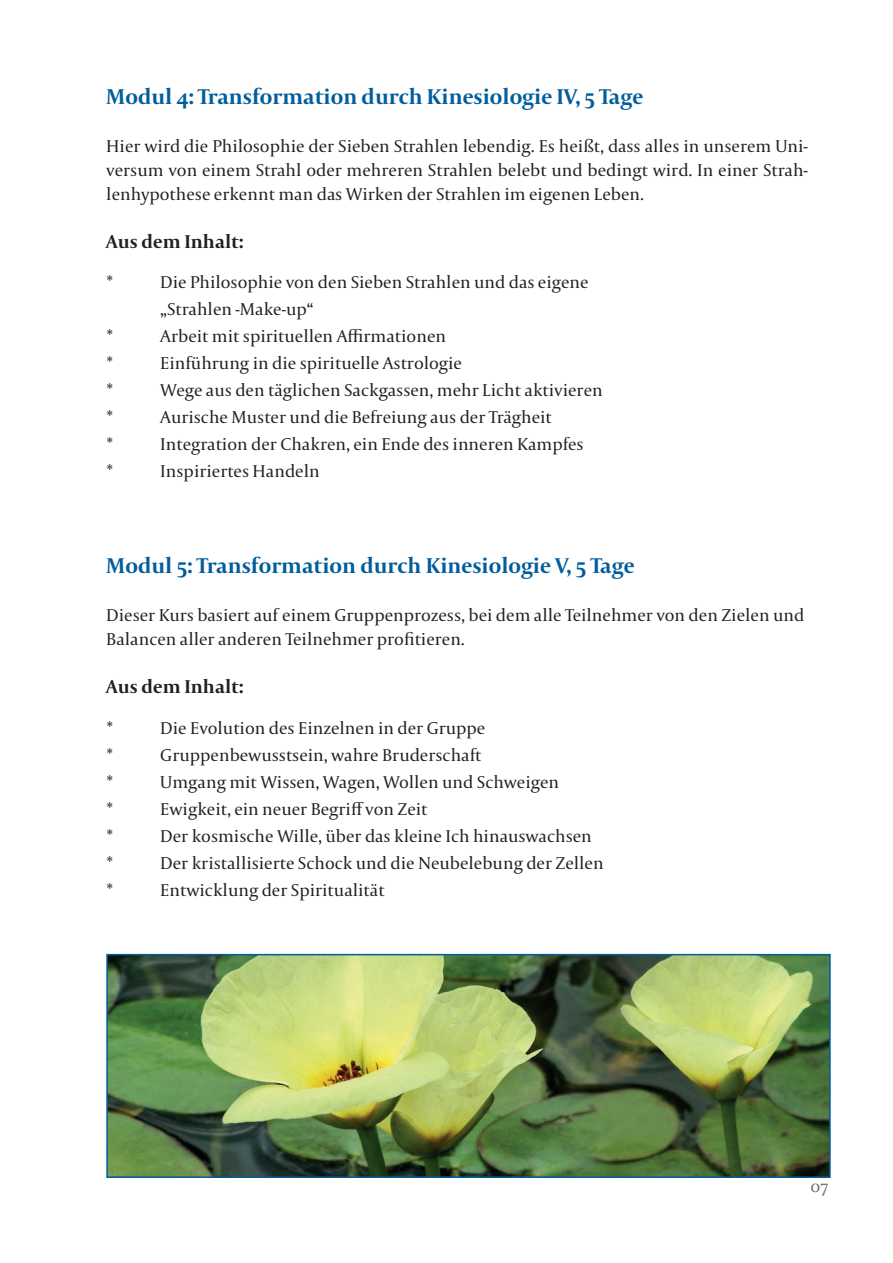
<style>
.page{position:relative;width:893px;height:1263px;background:#fff}
.page>*{position:absolute;margin:0;border:0;box-sizing:border-box;transform-origin:0 0}
.t1{font:700 22.5px "Capitolium 2";color:#005d9c}
.t2{font:700 19.5px "Capitolium 2";color:#231f20}
.t3{font:18px/24px "Capitolium 2";color:#231f20}
.t4{font:18px "Capitolium 2";color:#6c6d70}
</style>
<div class="page">
<img style="left:109px;top:957px;width:719px;height:218px">
<div style="left:106px;top:954px;width:725px;height:224px;border:2px solid #005d9c"></div>
<p class="t1" style="left:106px;top:81px;width:538px">Modul 4: Transformation durch Kinesiologie IV, 5 Tage</p>
<p class="t3" style="left:106px;top:133px;width:703px;text-align:justify">Hier wird die Philosophie der Sieben Strahlen lebendig. Es heißt, dass alles in unserem Uni&shy;versum von einem Strahl oder mehreren Strahlen belebt und bedingt wird. In einer Strah&shy;lenhypothese erkennt man das Wirken der Strahlen im eigenen Leben.</p>
<p class="t2" style="left:106px;top:228px;width:139px">Aus dem Inhalt:</p>
<p class="t3" style="left:106px;top:270px;width:8px">*</p>
<p class="t3" style="left:160px;top:268px;width:430px;line-height:27px">Die Philosophie von den Sieben Strahlen und das eigene „Strahlen -Make-up“</p>
<p class="t3" style="left:106px;top:324px;width:8px">*</p>
<p class="t3" style="left:160px;top:324px;width:287px">Arbeit mit spirituellen Affirmationen</p>
<p class="t3" style="left:106px;top:351px;width:8px">*</p>
<p class="t3" style="left:160px;top:351px;width:303px">Einführung in die spirituelle Astrologie</p>
<p class="t3" style="left:106px;top:378px;width:8px">*</p>
<p class="t3" style="left:160px;top:378px;width:444px">Wege aus den täglichen Sackgassen, mehr Licht aktivieren</p>
<p class="t3" style="left:106px;top:405px;width:8px">*</p>
<p class="t3" style="left:160px;top:405px;width:393px">Aurische Muster und die Befreiung aus der Trägheit</p>
<p class="t3" style="left:106px;top:432px;width:8px">*</p>
<p class="t3" style="left:160px;top:432px;width:425px">Integration der Chakren, ein Ende des inneren Kampfes</p>
<p class="t3" style="left:106px;top:459px;width:8px">*</p>
<p class="t3" style="left:160px;top:459px;width:161px">Inspiriertes Handeln</p>
<p class="t1" style="left:106px;top:551px;width:530px">Modul 5: Transformation durch Kinesiologie V, 5 Tage</p>
<p class="t3" style="left:106px;top:603px;width:699px">Dieser Kurs basiert auf einem Gruppenprozess, bei dem alle Teilnehmer von den Zielen und<br>Balancen aller anderen Teilnehmer profitieren.</p>
<p class="t2" style="left:106px;top:674px;width:139px">Aus dem Inhalt:</p>
<p class="t3" style="left:106px;top:715px;width:8px">*</p>
<p class="t3" style="left:160px;top:715px;width:327px">Die Evolution des Einzelnen in der Gruppe</p>
<p class="t3" style="left:106px;top:742px;width:8px">*</p>
<p class="t3" style="left:160px;top:742px;width:323px">Gruppenbewusstsein, wahre Bruderschaft</p>
<p class="t3" style="left:106px;top:769px;width:8px">*</p>
<p class="t3" style="left:160px;top:769px;width:400px">Umgang mit Wissen, Wagen, Wollen und Schweigen</p>
<p class="t3" style="left:106px;top:796px;width:8px">*</p>
<p class="t3" style="left:160px;top:796px;width:269px">Ewigkeit, ein neuer Begriff von Zeit</p>
<p class="t3" style="left:106px;top:823px;width:8px">*</p>
<p class="t3" style="left:160px;top:823px;width:433px">Der kosmische Wille, über das kleine Ich hinauswachsen</p>
<p class="t3" style="left:106px;top:850px;width:8px">*</p>
<p class="t3" style="left:160px;top:850px;width:445px">Der kristallisierte Schock und die Neubelebung der Zellen</p>
<p class="t3" style="left:106px;top:877px;width:8px">*</p>
<p class="t3" style="left:160px;top:877px;width:226px">Entwicklung der Spiritualität</p>
<p class="t4" style="left:810px;top:1174px;width:19px">07</p>
</div>
